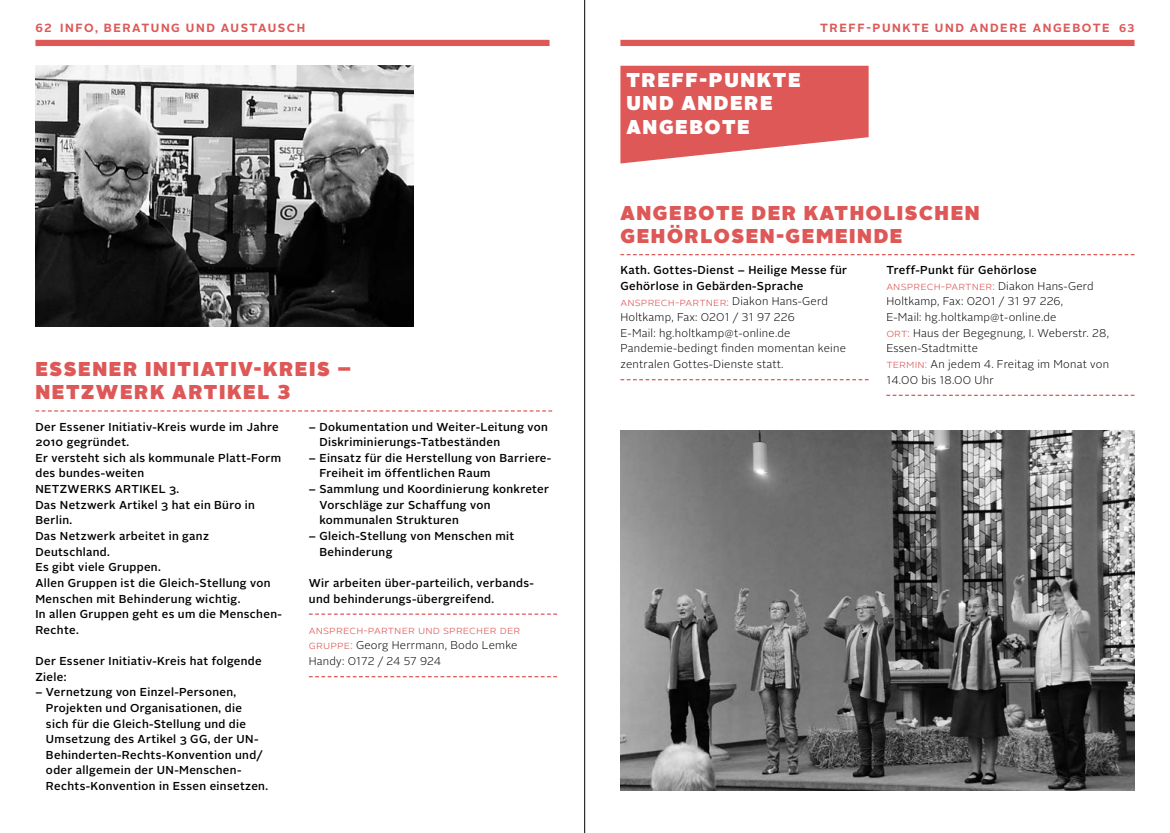
<style>
.page{position:relative;width:1170px;height:833px;background:#fff}
.page>*{position:absolute;margin:0;border:0;box-sizing:border-box;transform-origin:0 0}
.t1{font:900 20px/23.5px "Alright Sans";letter-spacing:.08em;color:#dd5857}
.t2{font:900 20px/23.5px "Alright Sans";letter-spacing:.08em;color:#fff}
.t3{font:700 11.88px "Alright Sans";letter-spacing:.13em;color:#dd5857}
.t4{font:500 11.5px/15.6px "Alright Sans";letter-spacing:.03em;color:#000}
.t5{font:300 11.5px "Alright Sans";letter-spacing:.01em;color:#dd5857}
.t6{font:300 11.25px/15.6px "Alright Sans";letter-spacing:.02em;color:#000}
.s1{font-size:11.25px}
.s2{font-size:11.5px;color:#dd5857}
.s3{font-weight:300;color:#dd5857}
.s4{font-weight:300;font-size:11.25px}
</style>
<div class="page">
<div style="left:620px;top:40px;width:514px;height:6px;background:#dd5857"></div>
<svg style="left:620px;top:254px;width:514px;height:1px"></svg>
<svg style="left:620px;top:66px;width:248px;height:97px;background:#e16e6d"></svg>
<img style="left:620px;top:430px;width:514px;height:360px">
<img style="left:35px;top:66px;width:378px;height:260px">
<svg style="left:309px;top:613px;width:248px;height:2px"></svg>
<svg style="left:309px;top:676px;width:248px;height:1px"></svg>
<svg style="left:35px;top:410px;width:517px;height:1px"></svg>
<div style="left:35px;top:40px;width:514px;height:6px;background:#dd5857"></div>
<svg style="left:620px;top:379px;width:248px;height:1px"></svg>
<svg style="left:886px;top:395px;width:248px;height:1px"></svg>
<hr style="left:584px;top:0;width:1px;height:833px;background:#000">
<p class="t3" style="left:35px;top:20px;width:18px">62</p>
<p class="t3" style="left:820px;top:20px;width:316px">TREFF-PUNKTE UND ANDERE ANGEBOTE <span class="s1">63</span></p>
<p class="t3" style="left:60px;top:20px;width:246px">INFO, BERATUNG UND AUSTAUSCH</p>
<h1 class="t2" style="left:626px;top:68px;width:176px">TREFF-PUNKTE<br>UND ANDERE<br>ANGEBOTE</h1>
<h1 class="t1" style="left:35px;top:357px;width:317px">ESSENER INITIATIV-KREIS –<br>NETZWERK ARTIKEL 3</h1>
<p class="t4" style="left:35px;top:419px;width:248px">Der Essener Initiativ-Kreis wurde im Jahre<br>2010 gegründet.<br>Er versteht sich als kommunale Platt-Form des bundes-weiten<br>NETZWERKS ARTIKEL 3.<br>Das Netzwerk Artikel 3 hat ein Büro in<br>Berlin.<br>Das Netzwerk arbeitet in ganz<br>Deutschland.<br>Es gibt viele Gruppen.<br>Allen Gruppen ist die Gleich-Stellung von<br>Menschen mit Behinderung wichtig.<br>In allen Gruppen geht es um die Menschen-<br>Rechte.</p>
<p class="t4" style="left:35px;top:653px;width:228px">Der Essener Initiativ-Kreis hat folgende<br>Ziele:</p>
<p class="t4" style="left:46px;top:684px;width:223px;text-indent:-11px">– Vernetzung von Einzel-Personen, Projekten und Organisationen, die<br>sich für die Gleich-Stellung und die Umsetzung des Artikel 3 GG, der UN-Behinderten-Rechts-Konvention und/ oder allgemein der UN-Menschen-Rechts-Konvention in Essen einsetzen.</p>
<p class="t4" style="left:319px;top:419px;width:230px;text-indent:-11px">– Dokumentation und Weiter-Leitung von<br>Diskriminierungs-Tatbeständen</p>
<p class="t4" style="left:319px;top:450px;width:233px;text-indent:-11px">– Einsatz für die Herstellung von Barriere-<br>Freiheit im öffentlichen Raum</p>
<p class="t4" style="left:319px;top:481px;width:231px;text-indent:-11px">– Sammlung und Koordinierung konkreter<br>Vorschläge zur Schaffung von kommunalen Strukturen</p>
<p class="t4" style="left:319px;top:528px;width:196px;text-indent:-11px">– Gleich-Stellung von Menschen mit<br>Behinderung</p>
<p class="t4" style="left:309px;top:575px;width:226px">Wir arbeiten über-parteilich, verbands&shy;und behinderungs-übergreifend.</p>
<p class="t5" style="left:309px;top:622px;width:213px">Ansprech-Partner und Sprecher der</p>
<p class="t6" style="left:309px;top:638px;width:210px"><span class="s2">Gruppe:</span> Georg Herrmann, Bodo Lemke<br>Handy: 0172 / 24 57 924</p>
<h1 class="t1" style="left:620px;top:201px;width:361px">ANGEBOTE DER KATHOLISCHEN<br>GEHÖRLOSEN-GEMEINDE</h1>
<p class="t4" style="left:620px;top:262px;width:228px">Kath. Gottes-Dienst – Heilige Messe für<br>Gehörlose in Gebärden-Sprache<br><span class="s3">Ansprech-Partner:</span> <span class="s4">Diakon Hans-Gerd</span></p>
<p class="t6" style="left:620px;top:309px;width:227px">Holtkamp, Fax: 0201 / 31 97 226<br>E-Mail: hg.holtkamp@t-online.de Pandemie-bedingt finden momentan keine zentralen Gottes-Dienste statt.</p>
<p class="t4" style="left:886px;top:262px;width:209px">Treff-Punkt für Gehörlose<br><span class="s3">Ansprech-Partner:</span> <span class="s4">Diakon Hans-Gerd</span></p>
<p class="t6" style="left:886px;top:294px;width:224px">Holtkamp, Fax: 0201 / 31 97 226,<br>E-Mail: hg.holtkamp@t-online.de<br><span class="s2">Ort:</span> Haus der Begegnung, I. Weberstr. 28,<br>Essen-Stadtmitte<br><span class="s2">Termin:</span> An jedem 4. Freitag im Monat von<br>14.00 bis 18.00 Uhr</p>
</div>
